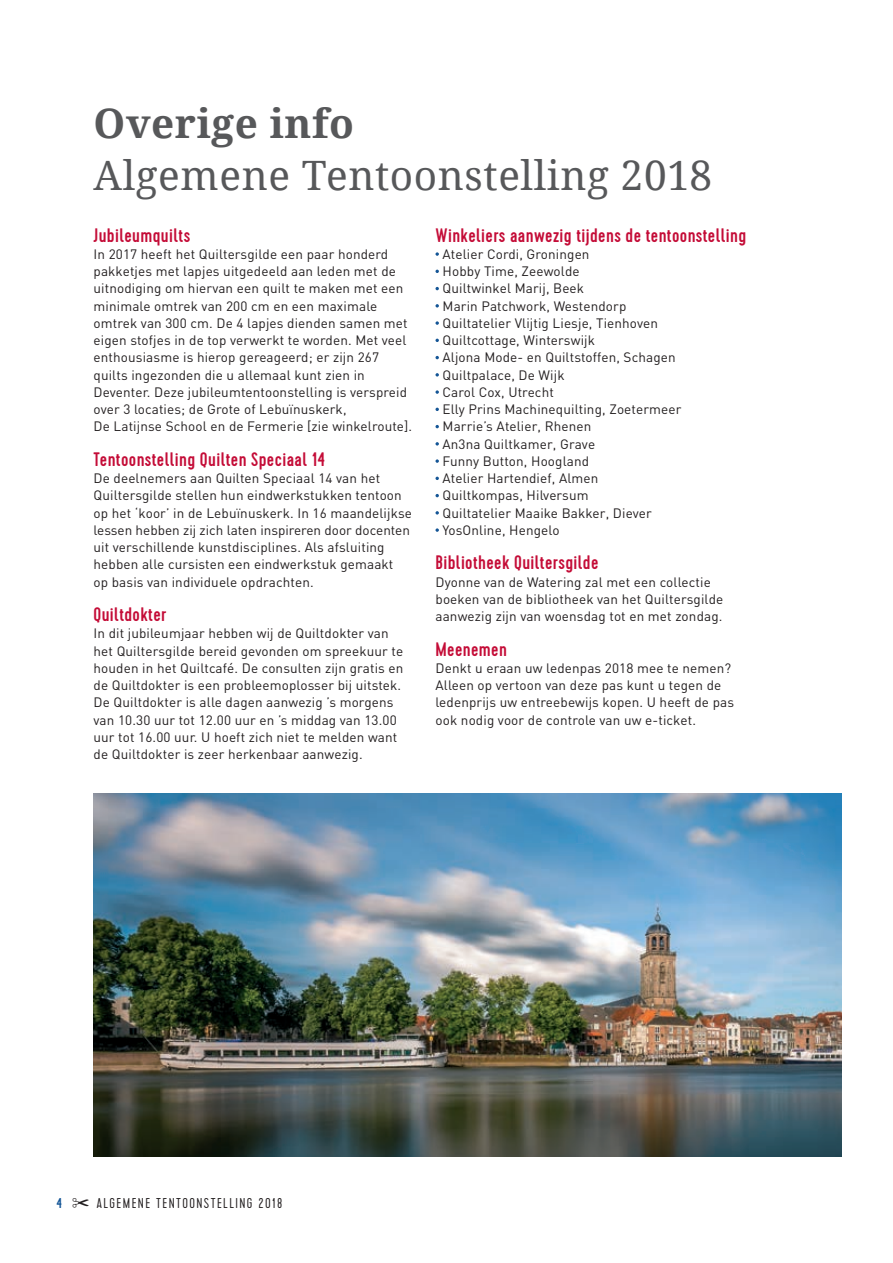
<style>
.page{position:relative;width:893px;height:1263px;background:#fff}
.page>*{position:absolute;margin:0;border:0;box-sizing:border-box;transform-origin:0 0}
.t1{font:40.5px "Droid Serif";letter-spacing:.015em;color:#57585a}
.t2{font:700 40.5px "Droid Serif";letter-spacing:.015em;color:#57585a}
.t3{font:500 19.5px "Cervo";letter-spacing:.02em;color:#c40c37}
.t4{font:300 14.25px "Cervo";letter-spacing:.1em;color:#231f20}
.t5{font:500 14.25px "Cervo";color:#145596}
.t6{font:13.5px/17.2px "DIN";letter-spacing:.01em;color:#231f20}
</style>
<div class="page">
<svg style="left:435px;top:252px;width:4px;height:4px"></svg>
<svg style="left:435px;top:270px;width:4px;height:3px"></svg>
<svg style="left:435px;top:287px;width:4px;height:3px"></svg>
<svg style="left:435px;top:304px;width:4px;height:4px"></svg>
<svg style="left:435px;top:321px;width:4px;height:4px"></svg>
<svg style="left:435px;top:339px;width:4px;height:3px"></svg>
<svg style="left:435px;top:356px;width:4px;height:3px"></svg>
<svg style="left:435px;top:373px;width:4px;height:4px"></svg>
<svg style="left:435px;top:390px;width:4px;height:4px"></svg>
<svg style="left:435px;top:408px;width:4px;height:3px"></svg>
<svg style="left:435px;top:425px;width:4px;height:3px"></svg>
<svg style="left:435px;top:442px;width:4px;height:4px"></svg>
<svg style="left:435px;top:459px;width:4px;height:4px"></svg>
<svg style="left:435px;top:477px;width:4px;height:3px"></svg>
<svg style="left:435px;top:494px;width:4px;height:3px"></svg>
<svg style="left:435px;top:511px;width:4px;height:4px"></svg>
<svg style="left:435px;top:528px;width:4px;height:4px"></svg>
<img style="left:94px;top:794px;width:748px;height:363px">
<h1 class="t2" style="left:94px;top:100px;width:262px">Overige info</h1>
<h1 class="t1" style="left:94px;top:152px;width:620px">Algemene Tentoonstelling 2018</h1>
<h2 class="t3" style="left:94px;top:223px;width:98px">Jubileumquilts</h2>
<p class="t6" style="left:94px;top:245px;width:320px">In 2017 heeft het Quiltersgilde een paar honderd pakketjes met lapjes uitgedeeld aan leden met de uitnodiging om hiervan een quilt te maken met een minimale omtrek van 200 cm en een maximale omtrek van 300 cm. De 4 lapjes dienden samen met eigen stofjes in de top verwerkt te worden. Met veel enthousiasme is hierop gereageerd; er zijn 267 quilts ingezonden die u allemaal kunt zien in Deventer. Deze jubileumtentoonstelling is verspreid over 3 locaties; de Grote of Lebuïnuskerk,<br>De Latijnse School en de Fermerie [zie winkelroute].</p>
<h2 class="t3" style="left:94px;top:448px;width:233px">Tentoonstelling Quilten Speciaal 14</h2>
<p class="t6" style="left:94px;top:470px;width:320px">De deelnemers aan Quilten Speciaal 14 van het Quiltersgilde stellen hun eindwerkstukken tentoon op het ‘koor’ in de Lebuïnuskerk. In 16 maandelijkse lessen hebben zij zich laten inspireren door docenten uit verschillende kunstdisciplines. Als afsluiting hebben alle cursisten een eindwerkstuk gemaakt<br>op basis van individuele opdrachten.</p>
<h2 class="t3" style="left:94px;top:603px;width:74px">Quiltdokter</h2>
<p class="t6" style="left:94px;top:625px;width:311px">In dit jubileumjaar hebben wij de Quiltdokter van het Quiltersgilde bereid gevonden om spreekuur te houden in het Quiltcafé. De consulten zijn gratis en de Quiltdokter is een probleemoplosser bij uitstek.<br>De Quiltdokter is alle dagen aanwezig ’s morgens van 10.30 uur tot 12.00 uur en ’s middag van 13.00 uur tot 16.00 uur. U hoeft zich niet te melden want de Quiltdokter is zeer herkenbaar aanwezig.</p>
<h2 class="t3" style="left:435px;top:223px;width:312px">Winkeliers aanwezig tijdens de tentoonstelling</h2>
<p class="t6" style="left:443px;top:245px;width:240px">Atelier Cordi, Groningen<br>Hobby Time, Zeewolde<br>Quiltwinkel Marij, Beek<br>Marin Patchwork, Westendorp<br>Quiltatelier Vlijtig Liesje, Tienhoven<br>Quiltcottage, Winterswijk<br>Aljona Mode- en Quiltstoffen, Schagen<br>Quiltpalace, De Wijk<br>Carol Cox, Utrecht<br>Elly Prins Machinequilting, Zoetermeer<br>Marrie’s Atelier, Rhenen<br>An3na Quiltkamer, Grave<br>Funny Button, Hoogland<br>Atelier Hartendief, Almen<br>Quiltkompas, Hilversum<br>Quiltatelier Maaike Bakker, Diever<br>YosOnline, Hengelo</p>
<h2 class="t3" style="left:435px;top:551px;width:164px">Bibliotheek Quiltersgilde</h2>
<p class="t6" style="left:435px;top:573px;width:289px">Dyonne van de Watering zal met een collectie boeken van de bibliotheek van het Quiltersgilde aanwezig zijn van woensdag tot en met zondag.</p>
<h2 class="t3" style="left:435px;top:637px;width:73px">Meenemen</h2>
<p class="t6" style="left:435px;top:659px;width:300px">Denkt u eraan uw ledenpas 2018 mee te nemen?<br>Alleen op vertoon van deze pas kunt u tegen de ledenprijs uw entreebewijs kopen. U heeft de pas ook nodig voor de controle van uw e-ticket.</p>
<p class="t5" style="left:57px;top:1194px;width:7px">4</p>
<p class="t4" style="left:96px;top:1195px;width:187px">ALGEMENE TENTOONSTELLING 2018</p>
</div>
